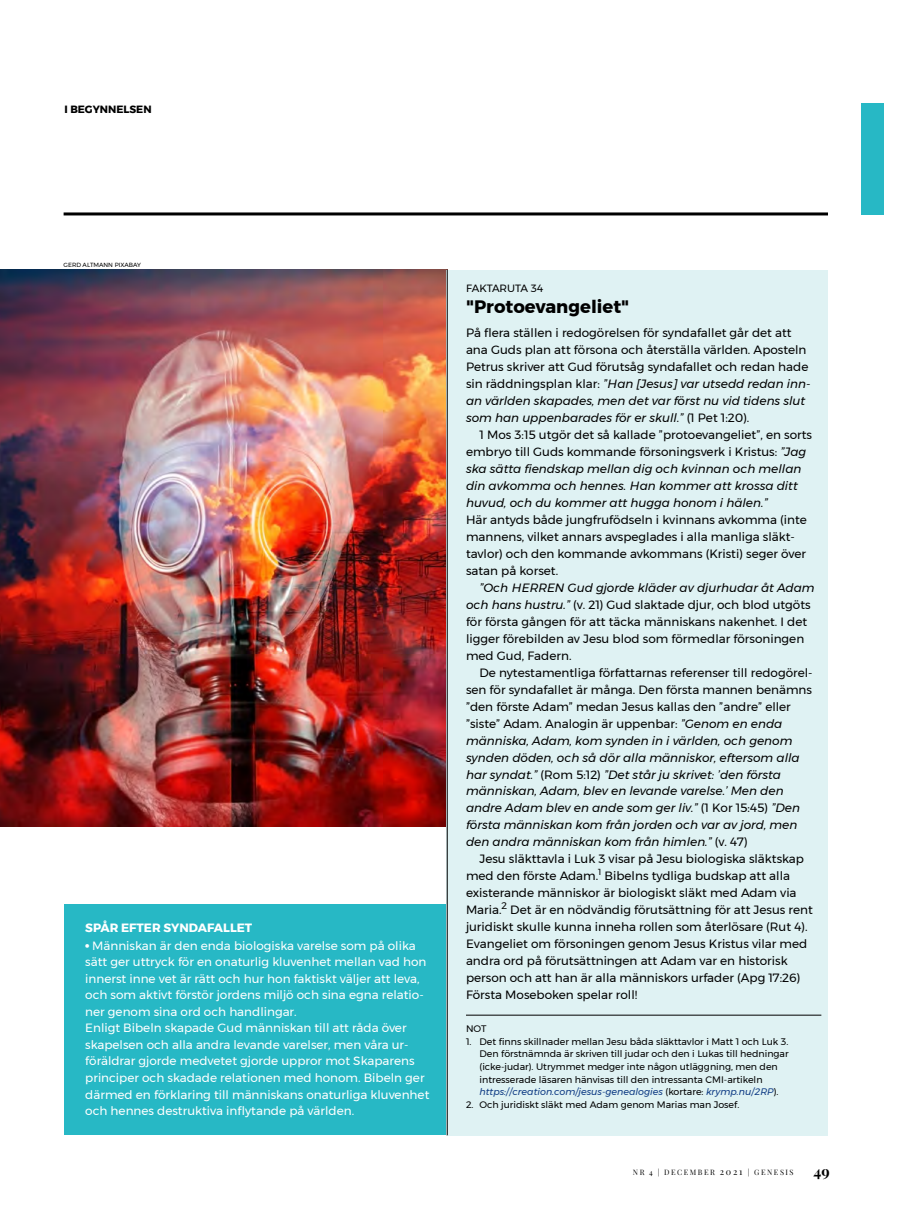
<style>
.page{position:relative;width:915px;height:1221px;background:#fff}
.page>*{position:absolute;margin:0;border:0;box-sizing:border-box;transform-origin:0 0}
.t1{font:700 18px "Montserrat";color:#000}
.t2{font:700 15px "Playfair Display";color:#000}
.t3{font:12px/17px "Montserrat";color:#000}
.t4{font:italic 12px/17px "Montserrat";color:#000}
.t5{font:12px/16.5px "Montserrat";color:#fff}
.t6{font:700 12px "Montserrat";color:#fff}
.t7{font:700 10.5px "Montserrat";color:#000}
.t8{font:10.5px "Montserrat";color:#000}
.t9{font:9.6px "Montserrat";color:#000}
.t10{font:9.45px/12.6px "Montserrat";color:#000}
.t11{font:7.5px "Playfair Display";letter-spacing:.2em;color:#000}
.t12{font:6px "Montserrat";color:#000}
.s1{font-family:"Fira GO";font-weight:800}
.s2{font-style:italic}
.s3{font-style:normal}
.s4{font-style:italic;color:#0e3b84}
.s5{font-size:9px}
</style>
<div class="page">
<hr style="left:64px;top:212px;width:763px;height:3px;background:#000">
<div style="left:860px;top:104px;width:23px;height:111px;background:#27b8c5"></div>
<img style="left:0;top:270px;width:446px;height:556px">
<div style="left:65px;top:904px;width:382px;height:231px;background:#27b8c5"></div>
<div style="left:446px;top:270px;width:381px;height:865px;background:#dff2f3"></div>
<hr style="left:466px;top:1014px;width:355px;height:1px;background:#000">
<hr style="left:446px;top:270px;width:1px;height:865px;background:#000">
<p class="t7" style="left:65px;top:101px;width:88px">I BEGYNNELSEN</p>
<p class="t12" style="left:64px;top:261px;width:79px">GERD ALTMANN PIXABAY</p>
<p class="t6" style="left:85px;top:918px;width:168px">SPÅR EFTER SYNDAFALLET</p>
<p class="t5" style="left:85px;top:937px;width:345px"><span class="s1">•</span> Människan är den enda biologiska varelse som på olika sätt ger uttryck för en onaturlig kluvenhet mellan vad hon innerst inne vet är rätt och hur hon faktiskt väljer att leva, och som aktivt förstör jordens miljö och sina egna relatio&shy;ner genom sina ord och handlingar.<br>Enligt Bibeln skapade Gud människan till att råda över skapelsen och alla andra levande varelser, men våra ur&shy;föräldrar gjorde medvetet gjorde uppror mot Skaparens principer och skadade relationen med honom. Bibeln ger därmed en förklaring till människans onaturliga kluvenhet och hennes destruktiva inflytande på världen.</p>
<p class="t8" style="left:466px;top:280px;width:79px">FAKTARUTA 34</p>
<h1 class="t1" style="left:466px;top:292px;width:165px">"Protoevangeliet"</h1>
<p class="t3" style="left:466px;top:324px;width:346px">På flera ställen i redogörelsen för syndafallet går det att ana Guds plan att försona och återställa världen. Aposteln Petrus skriver att Gud förutsåg syndafallet och redan hade sin räddningsplan klar: <span class="s2">”Han [Jesus] var utsedd redan inn&shy;an världen skapades, men det var först nu vid tidens slut som han uppenbarades för er skull.”</span> (1 Pet 1:20).</p>
<p class="t4" style="left:466px;top:426px;width:347px;text-indent:14px"><span class="s3">1 Mos 3:15 utgör det så kallade ”protoevangeliet”, en sorts embryo till Guds kommande försoningsverk i Kristus:</span> ”Jag ska sätta fiendskap mellan dig och kvinnan och mellan din avkomma och hennes. Han kommer att krossa ditt huvud, och du kommer att hugga honom i hälen.”</p>
<p class="t3" style="left:466px;top:511px;width:342px">Här antyds både jungfrufödseln i kvinnans avkomma (inte mannens, vilket annars avspeglades i alla manliga släkt&shy;tavlor) och den kommande avkommans (Kristi) seger över satan på korset.</p>
<p class="t3" style="left:466px;top:579px;width:350px;text-indent:14px"><span class="s2">”Och HERREN Gud gjorde kläder av djurhudar åt Adam och hans hustru.”</span> (v. 21) Gud slaktade djur, och blod utgöts för första gången för att täcka människans nakenhet. I det ligger förebilden av Jesu blod som förmedlar försoningen med Gud, Fadern.</p>
<p class="t4" style="left:466px;top:664px;width:348px;text-indent:14px"><span class="s3">De nytestamentliga författarnas referenser till redogörel&shy;sen för syndafallet är många. Den första mannen benämns ”den förste Adam” medan Jesus kallas den ”andre” eller ”siste” Adam. Analogin är uppenbar:</span> ”Genom en enda människa, Adam, kom synden in i världen, och genom synden döden, och så dör alla människor, eftersom alla har syndat.” <span class="s3">(Rom 5:12)</span> ”Det står ju skrivet: ’den första människan, Adam, blev en levande varelse.’ Men den andre Adam blev en ande som ger liv.” <span class="s3">(1 Kor 15:45)</span> ”Den första människan kom från jorden och var av jord, men den andra människan kom från himlen.” <span class="s3">(v. 47)</span></p>
<p class="t3" style="left:466px;top:850px;width:339px;text-indent:14px">Jesu släkttavla i Luk 3 visar på Jesu biologiska släktskap med den förste Adam.<sup>1</sup> Bibelns tydliga budskap att alla existerande människor är biologiskt släkt med Adam via Maria.</p>
<p class="t9" style="left:501px;top:897px;width:7px">2</p>
<p class="t3" style="left:466px;top:901px;width:348px;text-indent:44px">Det är en nödvändig förutsättning för att Jesus rent juridiskt skulle kunna inneha rollen som återlösare (Rut 4).<br>Evangeliet om försoningen genom Jesus Kristus vilar med andra ord på förutsättningen att Adam var en historisk person och att han är alla människors urfader (Apg 17:26)<br>Första Moseboken spelar roll!</p>
<p class="t10" style="left:466px;top:1022px;width:22px">NOT</p>
<p class="t10" style="left:479px;top:1034px;width:310px;text-indent:-14px">1. Det finns skillnader mellan Jesu båda släkttavlor i Matt 1 och Luk 3.<br>Den förstnämnda är skriven till judar och den i Lukas till hedningar (icke-judar). Utrymmet medger inte någon utläggning, men den intresserade läsaren hänvisas till den intressanta CMI-artikeln <span class="s4">https://creation.com/jesus-genealogies</span> (kortare: <span class="s4">krymp.nu/2RP</span>).</p>
<p class="t10" style="left:466px;top:1097px;width:275px">2. Och juridiskt släkt med Adam genom Marias man Josef.</p>
<p class="t11" style="left:632px;top:1167px;width:162px">NR 4 | DECEMBER <span class="s5">2021</span> | GENESIS</p>
<p class="t2" style="left:813px;top:1161px;width:18px">49</p>
</div>
